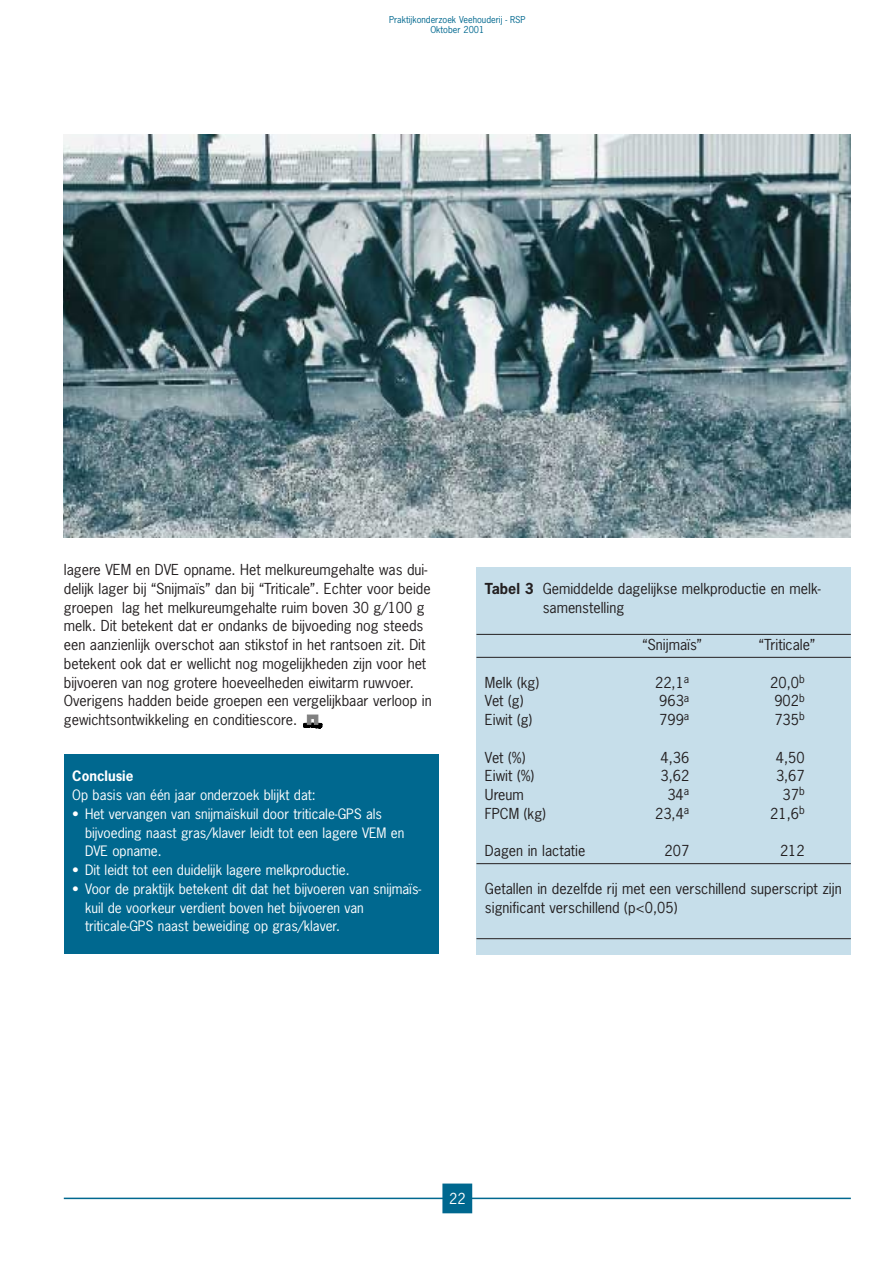
<style>
.page{position:relative;width:893px;height:1262px;background:#fff}
.page>*{position:absolute;margin:0;border:0;box-sizing:border-box;transform-origin:0 0}
.t1{font:14.25px/18.8px "News Gothic";color:#231f20}
.t2{font:14.25px "News Gothic";color:#fff}
.t3{font:13.5px/18.8px "News Gothic";color:#fff}
.t4{font:700 13.5px "News Gothic";color:#fff}
.t5{font:9px/10.8px "News Gothic";color:#00688f;text-align:center}
.s1{font-weight:700}
</style>
<div class="page">
<hr style="left:64px;top:1197px;width:786px;height:2px;background:#00688f">
<div style="left:443px;top:1184px;width:28px;height:28px;background:#00688f"></div>
<div style="left:442px;top:1183px;width:30px;height:30px;border:2px solid #00688f"></div>
<svg style="left:303px;top:715px;width:19px;height:13px"></svg>
<div style="left:476px;top:567px;width:374px;height:387px;background:#c6deea"></div>
<hr style="left:476px;top:634px;width:374px;height:1px;background:#231f20">
<hr style="left:476px;top:657px;width:374px;height:1px;background:#231f20">
<hr style="left:476px;top:863px;width:374px;height:1px;background:#231f20">
<hr style="left:476px;top:938px;width:374px;height:1px;background:#231f20">
<div style="left:64px;top:754px;width:374px;height:200px;background:#00688f"></div>
<img style="left:64px;top:134px;width:786px;height:403px">
<p class="t5" style="left:389px;top:14px;width:138px">Praktijkonderzoek Veehouderij - RSP<br>Oktober 2001</p>
<p class="t1" style="left:64px;top:561px;width:369px">lagere VEM en DVE opname. Het melkureumgehalte was dui&shy;delijk lager bij “Snijmaïs” dan bij “Triticale”. Echter voor beide groepen lag het melkureumgehalte ruim boven 30 g/100 g melk. Dit betekent dat er ondanks de bijvoeding nog steeds een aanzienlijk overschot aan stikstof in het rantsoen zit. Dit betekent ook dat er wellicht nog mogelijkheden zijn voor het bijvoeren van nog grotere hoeveelheden eiwitarm ruwvoer.<br>Overigens hadden beide groepen een vergelijkbaar verloop in gewichtsontwikkeling en conditiescore.</p>
<p class="t4" style="left:72px;top:771px;width:63px">Conclusie</p>
<p class="t3" style="left:72px;top:786px;width:245px">Op basis van één jaar onderzoek blijkt dat:</p>
<p class="t3" style="left:85px;top:805px;width:321px;text-indent:-13px">• Het vervangen van snijmaïskuil door triticale-GPS als bijvoeding naast gras/klaver leidt tot een lagere VEM en<br>DVE opname.</p>
<p class="t3" style="left:72px;top:861px;width:279px">• Dit leidt tot een duidelijk lagere melkproductie.</p>
<p class="t3" style="left:85px;top:880px;width:338px;text-indent:-13px">• Voor de praktijk betekent dit dat het bijvoeren van snijmaïs&shy;kuil de voorkeur verdient boven het bijvoeren van triticale-GPS naast beweiding op gras/klaver.</p>
<p class="t1" style="left:542px;top:580px;width:279px;text-indent:-58px"><span class="s1">Tabel 3</span> Gemiddelde dagelijkse melkproductie en melk&shy;samenstelling</p>
<p class="t1" style="left:642px;top:636px;width:61px">“Snijmaïs”</p>
<p class="t1" style="left:759px;top:636px;width:58px">“Triticale”</p>
<p class="t1" style="left:485px;top:674px;width:56px">Melk (kg)</p>
<p class="t1" style="left:655px;top:674px;width:36px">22,1<sup>a</sup></p>
<p class="t1" style="left:770px;top:674px;width:36px">20,0<sup>b</sup></p>
<p class="t1" style="left:485px;top:692px;width:40px">Vet (g)</p>
<p class="t1" style="left:659px;top:692px;width:31px">963<sup>a</sup></p>
<p class="t1" style="left:774px;top:692px;width:32px">902<sup>b</sup></p>
<p class="t1" style="left:485px;top:711px;width:49px">Eiwit (g)</p>
<p class="t1" style="left:659px;top:711px;width:31px">799<sup>a</sup></p>
<p class="t1" style="left:774px;top:711px;width:32px">735<sup>b</sup></p>
<p class="t1" style="left:485px;top:749px;width:42px">Vet (%)</p>
<p class="t1" style="left:660px;top:749px;width:30px">4,36</p>
<p class="t1" style="left:776px;top:749px;width:30px">4,50</p>
<p class="t1" style="left:485px;top:767px;width:51px">Eiwit (%)</p>
<p class="t1" style="left:660px;top:767px;width:30px">3,62</p>
<p class="t1" style="left:776px;top:767px;width:30px">3,67</p>
<p class="t1" style="left:485px;top:786px;width:40px">Ureum</p>
<p class="t1" style="left:667px;top:786px;width:23px">34<sup>a</sup></p>
<p class="t1" style="left:782px;top:786px;width:24px">37<sup>b</sup></p>
<p class="t1" style="left:485px;top:805px;width:62px">FPCM (kg)</p>
<p class="t1" style="left:655px;top:805px;width:36px">23,4<sup>a</sup></p>
<p class="t1" style="left:770px;top:805px;width:36px">21,6<sup>b</sup></p>
<p class="t1" style="left:485px;top:842px;width:102px">Dagen in lactatie</p>
<p class="t1" style="left:664px;top:842px;width:26px">207</p>
<p class="t1" style="left:780px;top:842px;width:26px">212</p>
<p class="t1" style="left:485px;top:880px;width:358px">Getallen in dezelfde rij met een verschillend superscript zijn significant verschillend (p&lt;0,05)</p>
<p class="t2" style="left:449px;top:1192px;width:18px">22</p>
</div>
